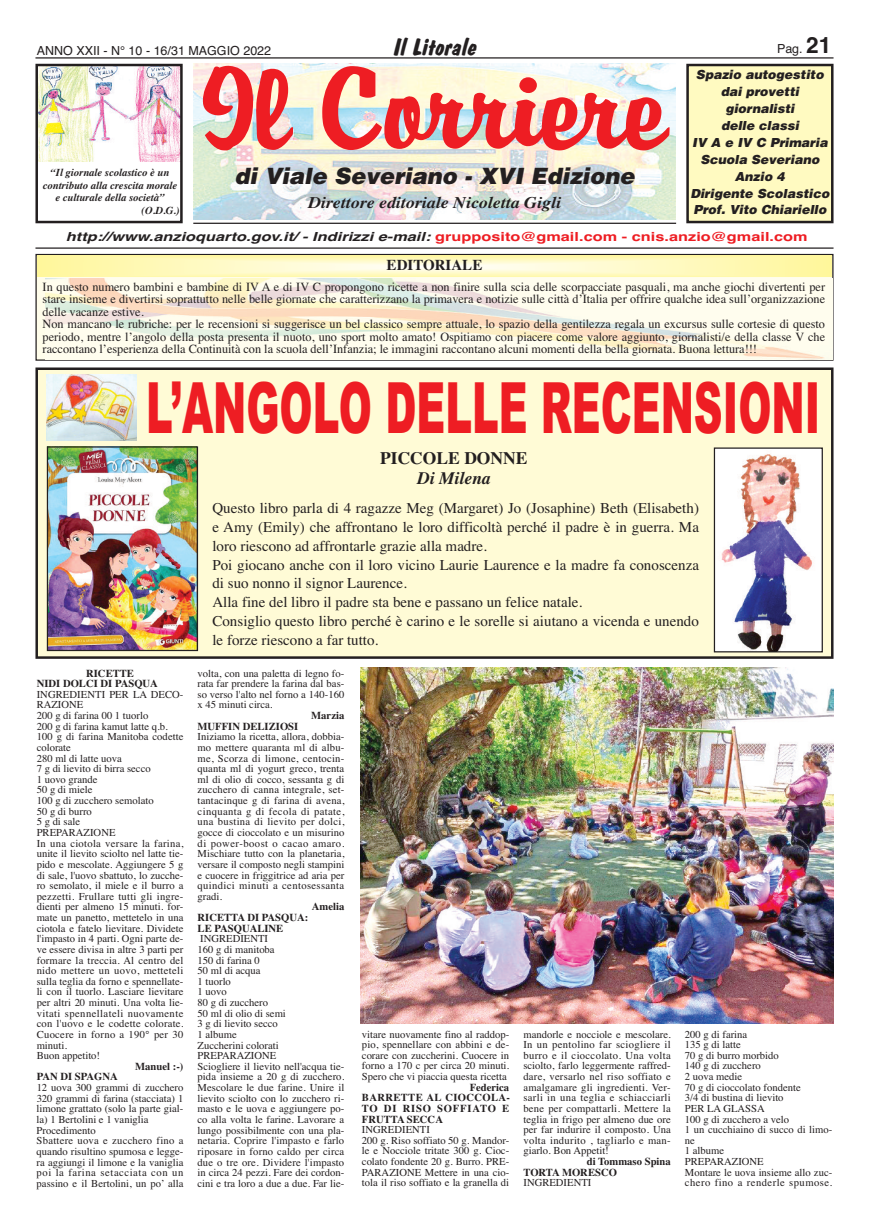
<style>
.page{position:relative;width:869px;height:1223px;background:#fff}
.page>*{position:absolute;margin:0;border:0;box-sizing:border-box;transform-origin:0 0}
.t1{font:101.5px "Brody";color:#ee1d23;scale:1.15 1}
.t2{font:900 70.75px "Arial";color:#ee1d23;scale:.56 1}
.t3{font:700 23.75px "Dom Diagonal BT";color:#231f20;scale:1.05 1}
.t4{font:italic 900 22.5px "Helvetica";color:#231f20}
.t5{font:700 17.5px "Times";color:#231f20}
.t6{font:italic 700 17.5px "Times";color:#231f20}
.t7{font:italic 700 16.25px "Times";color:#231f20;scale:1.1 1}
.t8{font:15px/18.8px "Times";color:#231f20}
.t9{font:700 15px "Times";color:#231f20}
.t10{font:12.5px/12.5px "Times";color:#231f20}
.t11{font:italic 900 12.5px/16.9px "Helvetica";color:#231f20;text-align:center}
.t12{font:italic 700 12.5px "Helvetica";letter-spacing:.005em;color:#231f20;scale:1.3 1}
.t13{font:12.5px "Helvetica";color:#231f20}
.t14{font:10.62px/10.6px "Times";color:#231f20}
.t15{font:700 10.62px/10.6px "Times";color:#231f20}
.t16{font:italic 700 10.62px "Times";color:#231f20}
.s1{font-weight:700;font-size:22.5px}
.s2{font-style:normal;color:#ee1d23}
</style>
<div class="page">
<hr style="left:35px;top:57px;width:798px;height:2px;background:#231f20">
<div style="left:35px;top:254px;width:798px;height:107px;border:1px solid #231f20"></div>
<img style="left:45px;top:278px;width:786px;height:81px">
<img style="left:38px;top:67px;width:141px;height:95px">
<div style="left:35px;top:64px;width:147px;height:159px;border:2px solid #231f20"></div>
<hr style="left:193px;top:223px;width:482px;height:1px;background:#231f20">
<hr style="left:35px;top:247px;width:798px;height:2px;background:#231f20">
<svg style="left:37px;top:256px;width:794px;height:21px;background:#fff9be"></svg>
<div style="left:687px;top:65px;width:144px;height:157px;background:#fffac1"></div>
<div style="left:686px;top:64px;width:147px;height:159px;border:2px solid #231f20"></div>
<img style="left:193px;top:64px;width:482px;height:155px">
<div style="left:38px;top:370px;width:792px;height:286px;background:#fffbd6"></div>
<div style="left:35px;top:367px;width:798px;height:292px;border:2px solid #231f20"></div>
<img style="left:49px;top:448px;width:147px;height:201px">
<div style="left:47px;top:446px;width:151px;height:205px;border:1px solid #231f20"></div>
<img style="left:47px;top:374px;width:89px;height:67px">
<img style="left:360px;top:667px;width:473px;height:357px">
<img style="left:715px;top:449px;width:105px;height:201px">
<div style="left:713px;top:447px;width:109px;height:205px;border:1px solid #231f20"></div>
<p class="t13" style="left:37px;top:43px;width:236px">ANNO XXII - N° 10 - 16/31 MAGGIO 2022</p>
<h3 class="t3" style="left:394px;top:33px;width:81px">Il Litorale</h3>
<p class="t13" style="left:776px;top:41px;width:56px">Pag. <span class="s1">21</span></p>
<p class="t16" style="left:51px;top:166px;width:120px">“Il giornale scolastico è un</p>
<p class="t16" style="left:43px;top:179px;width:136px">contributo alla crescita morale</p>
<p class="t16" style="left:55px;top:191px;width:110px">e culturale della società”</p>
<p class="t16" style="left:141px;top:204px;width:40px">(O.D.G.)</p>
<h1 class="t1" style="left:202px;top:47px;width:406px">Il Corriere</h1>
<h3 class="t4" style="left:234px;top:163px;width:401px">di Viale Severiano - XVI Edizione</h3>
<h3 class="t7" style="left:308px;top:193px;width:231px">Direttore editoriale Nicoletta Gigli</h3>
<p class="t11" style="left:690px;top:67px;width:140px">Spazio autogestito dai provetti giornalisti<br>delle classi<br>IV A e IV C Primaria<br>Scuola Severiano<br>Anzio 4<br>Dirigente Scolastico<br>Prof. Vito Chiariello</p>
<p class="t12" style="left:66px;top:230px;width:571px">http://www.anzioquarto.gov.it/ - Indirizzi e-mail: <span class="s2">grupposito@gmail.com - cnis.anzio@gmail.com</span></p>
<h3 class="t9" style="left:386px;top:256px;width:97px">EDITORIALE</h3>
<p class="t10" style="left:43px;top:280px;width:783px">In questo numero bambini e bambine di IV A e di IV C propongono ricette a non finire sulla scia delle scorpacciate pasquali, ma anche giochi divertenti per stare insieme e divertirsi soprattutto nelle belle giornate che caratterizzano la primavera e notizie sulle città d’Italia per offrire qualche idea sull’organizzazione delle vacanze estive.<br>Non mancano le rubriche: per le recensioni si suggerisce un bel classico sempre attuale, lo spazio della gentilezza regala un excursus sulle cortesie di questo periodo, mentre l’angolo della posta presenta il nuoto, uno sport molto amato! Ospitiamo con piacere come valore aggiunto, giornalisti/e della classe V che raccontano l’esperienza della Continuità con la scuola dell’Infanzia; le immagini raccontano alcuni momenti della bella giornata. Buona lettura!!!</p>
<h2 class="t2" style="left:146px;top:367px;width:1204px">L’ANGOLO DELLE RECENSIONI</h2>
<h3 class="t5" style="left:380px;top:448px;width:149px">PICCOLE DONNE</h3>
<h3 class="t6" style="left:417px;top:468px;width:75px">Di Milena</h3>
<p class="t15" style="left:37px;top:667px;width:123px;text-indent:49px">RICETTE<br>NIDI DOLCI DI PASQUA</p>
<p class="t14" style="left:37px;top:688px;width:148px">INGREDIENTI PER LA DECO-<br>RAZIONE<br>200 g di farina 00 1 tuorlo<br>200 g di farina kamut latte q.b.<br>100 g di farina Manitoba codette colorate<br>280 ml di latte uova<br>7 g di lievito di birra secco<br>1 uovo grande<br>50 g di miele<br>100 g di zucchero semolato<br>50 g di burro<br>5 g di sale<br>PREPARAZIONE<br>In una ciotola versare la farina, unite il lievito sciolto nel latte tie&shy;pido e mescolate. Aggiungere 5 g di sale, l'uovo sbattuto, lo zucche&shy;ro semolato, il miele e il burro a pezzetti. Frullare tutti gli ingre&shy;dienti per almeno 15 minuti. for&shy;mate un panetto, mettetelo in una ciotola e fatelo lievitare. Dividete l'impasto in 4 parti. Ogni parte de&shy;ve essere divisa in altre 3 parti per formare la treccia. Al centro del nido mettere un uovo, metteteli sulla teglia da forno e spennellate&shy;li con il tuorlo. Lasciare lievitare per altri 20 minuti. Una volta lie&shy;vitati spennellateli nuovamente con l'uovo e le codette colorate.<br>Cuocere in forno a 190° per 30 minuti.<br>Buon appetito!</p>
<p class="t15" style="left:135px;top:1060px;width:50px">Manuel :-)</p>
<p class="t15" style="left:37px;top:1071px;width:83px">PAN DI SPAGNA</p>
<p class="t14" style="left:37px;top:1082px;width:148px">12 uova 300 grammi di zucchero<br>320 grammi di farina (stacciata) 1 limone grattato (solo la parte gial&shy;la) 1 Bertolini e 1 vaniglia<br>Procedimento<br>Sbattere uova e zucchero fino a quando risultino spumosa e legge&shy;ra aggiungi il limone e la vaniglia poi la farina setacciata con un passino e il Bertolini, un po’ alla</p>
<p class="t8" style="left:212px;top:499px;width:488px">Questo libro parla di 4 ragazze Meg (Margaret) Jo (Josaphine) Beth (Elisabeth) e Amy (Emily) che affrontano le loro difficoltà perché il padre è in guerra. Ma loro riescono ad affrontarle grazie alla madre.<br>Poi giocano anche con il loro vicino Laurie Laurence e la madre fa conoscenza di suo nonno il signor Laurence.<br>Alla fine del libro il padre sta bene e passano un felice natale.<br>Consiglio questo libro perché è carino e le sorelle si aiutano a vicenda e unendo le forze riescono a far tutto.</p>
<p class="t14" style="left:197px;top:667px;width:148px;text-align:justify">volta, con una paletta di legno fo&shy;rata far prendere la farina dal bas&shy;so verso l'alto nel forno a 140-160 x 45 minuti circa.</p>
<p class="t15" style="left:311px;top:710px;width:35px">Marzia</p>
<p class="t15" style="left:197px;top:720px;width:102px">MUFFIN DELIZIOSI</p>
<p class="t14" style="left:197px;top:731px;width:148px;text-align:justify">Iniziamo la ricetta, allora, dobbia&shy;mo mettere quaranta ml di albu&shy;me, Scorza di limone, centocin&shy;quanta ml di yogurt greco, trenta ml di olio di cocco, sessanta g di zucchero di canna integrale, set&shy;tantacinque g di farina di avena, cinquanta g di fecola di patate, una bustina di lievito per dolci, gocce di cioccolato e un misurino di power-boost o cacao amaro.<br>Mischiare tutto con la planetaria, versare il composto negli stampini e cuocere in friggitrice ad aria per quindici minuti a centosessanta gradi.</p>
<p class="t15" style="left:312px;top:901px;width:34px">Amelia</p>
<p class="t15" style="left:197px;top:912px;width:112px">RICETTA DI PASQUA:<br>LE PASQUALINE</p>
<p class="t14" style="left:197px;top:933px;width:148px">INGREDIENTI<br>160 g di manitoba<br>150 di farina 0<br>50 ml di acqua<br>1 tuorlo<br>1 uovo<br>80 g di zucchero<br>50 ml di olio di semi<br>3 g di lievito secco<br>1 albume<br>Zuccherini colorati<br>PREPARAZIONE<br>Sciogliere il lievito nell'acqua tie&shy;pida insieme a 20 g di zucchero.<br>Mescolare le due farine. Unire il lievito sciolto con lo zucchero ri&shy;masto e le uova e aggiungere po&shy;co alla volta le farine. Lavorare a lungo possibilmente con una pla&shy;netaria. Coprire l'impasto e farlo riposare in forno caldo per circa due o tre ore. Dividere l'impasto in circa 24 pezzi. Fare dei cordon&shy;cini e tra loro a due a due. Far lie-</p>
<p class="t14" style="left:362px;top:1028px;width:149px;text-align:justify">vitare nuovamente fino al raddop&shy;pio, spennellare con abbini e de&shy;corare con zuccherini. Cuocere in forno a 170 c per circa 20 minuti.<br>Spero che vi piaccia questa ricetta</p>
<p class="t15" style="left:362px;top:1081px;width:149px;text-align:justify;text-indent:108px">Federica BARRETTE AL CIOCCOLA-TO DI RISO SOFFIATO E FRUTTA SECCA</p>
<p class="t14" style="left:362px;top:1124px;width:149px">INGREDIENTI<br>200 g. Riso soffiato 50 g. Mandor&shy;le e Nocciole tritate 300 g. Cioc&shy;colato fondente 20 g. Burro. PRE-<br>PARAZIONE Mettere in una cio&shy;tola il riso soffiato e la granella di</p>
<p class="t14" style="left:523px;top:1028px;width:149px;text-align:justify">mandorle e nocciole e mescolare.<br>In un pentolino far sciogliere il burro e il cioccolato. Una volta sciolto, farlo leggermente raffred&shy;dare, versarlo nel riso soffiato e amalgamare gli ingredienti. Ver&shy;sarli in una teglia e schiacciarli bene per compattarli. Mettere la teglia in frigo per almeno due ore per far indurire il composto. Una volta indurito , tagliarlo e man&shy;giarlo. Bon Appetit!</p>
<p class="t15" style="left:523px;top:1156px;width:149px;text-indent:63px">di Tommaso Spina<br>TORTA MORESCO</p>
<p class="t14" style="left:523px;top:1177px;width:69px">INGREDIENTI</p>
<p class="t14" style="left:684px;top:1028px;width:149px">200 g di farina<br>135 g di latte<br>70 g di burro morbido<br>140 g di zucchero<br>2 uova medie<br>70 g di cioccolato fondente<br>3/4 di bustina di lievito<br>PER LA GLASSA<br>100 g di zucchero a velo<br>1 un cucchiaino di succo di limo&shy;ne<br>1 albume<br>PREPARAZIONE<br>Montare le uova insieme allo zuc&shy;chero fino a renderle spumose.</p>
</div>
